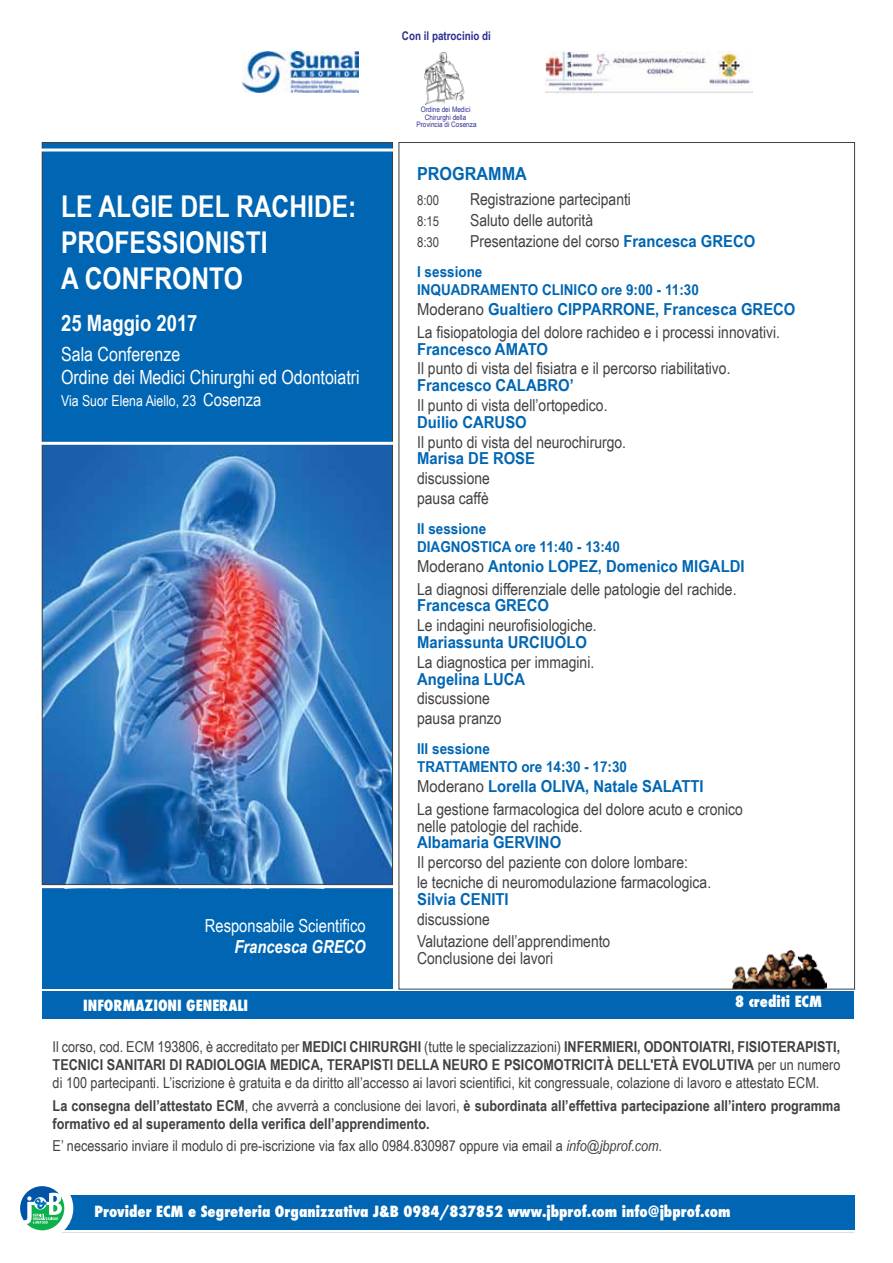
<style>
.page{position:relative;width:893px;height:1263px;background:#fff}
.page>*{position:absolute;margin:0;border:0;box-sizing:border-box;transform-origin:0 0}
.t1{font:700 30px/36px "Arial Narrow";color:#fff}
.t2{font:700 22.5px "Arial Narrow";color:#fff}
.t3{font:19.5px/23.4px "Arial Narrow";color:#fff}
.t4{font:18px "Arial Narrow";color:#fff}
.t5{font:italic 700 18px "Arial Narrow";color:#fff}
.t6{font:700 18px "Arial Narrow";color:#0066b3;scale:1.1 1}
.t7{font:16.5px/19.8px "Arial Narrow";color:#414042}
.t8{font:16.5px/22.8px "Arial Narrow";color:#414042;scale:1.1 1}
.t9{font:700 16.5px "Arial Narrow";color:#0066b3;scale:1.1 1}
.t10{font:15px/18px "Arial Narrow";color:#414042;text-align:justify}
.t11{font:700 15px/18px "Arial Narrow";color:#414042}
.t12{font:700 15px/18px "Arial Narrow";color:#0066b3;scale:1.1 1}
.t13{font:800 condensed 15px "Futura";color:#fff}
.t14{font:15px "Arial Narrow";color:#fff}
.t15{font:13.5px "Arial Narrow";color:#414042}
.t16{font:700 12px "Arial Narrow";color:#2e3092}
.t17{font:7.5px/7.5px "Arial Narrow";color:#2e3092;text-align:center;scale:1.04 1}
.s1{font-size:18px}
.s2{font-weight:700;color:#0066b3}
.s3{font-weight:700}
.s4{font-weight:400}
.s5{font-style:italic}
</style>
<div class="page">
<div style="left:38px;top:1195px;width:817px;height:35px;background:#0066b3"></div>
<div style="left:11px;top:1177px;width:62px;height:62px;border:18px solid #fff;border-radius:50%"></div>
<svg style="left:20px;top:1186px;width:44px;height:44px"></svg>
<div style="left:42px;top:992px;width:812px;height:27px;background:#0066b3"></div>
<img style="left:732px;top:950px;width:94px;height:37px">
<div style="left:42px;top:142px;width:351px;height:847px;background:#0066b3"></div>
<img style="left:43px;top:445px;width:349px;height:440px">
<img style="left:243px;top:51px;width:116px;height:42px">
<img style="left:545px;top:52px;width:208px;height:42px">
<img style="left:425px;top:52px;width:40px;height:52px">
<hr style="left:39px;top:885px;width:363px;height:3px;background:#fff">
<hr style="left:40px;top:442px;width:355px;height:3px;background:#fff">
<hr style="left:40px;top:149px;width:355px;height:3px;background:#fff">
<p class="t16" style="left:402px;top:27px;width:91px">Con il patrocinio di</p>
<h1 class="t1" style="left:61px;top:187px;width:297px">LE ALGIE DEL RACHIDE:<br>PROFESSIONISTI<br>A CONFRONTO</h1>
<h2 class="t2" style="left:61px;top:306px;width:138px">25 Maggio 2017</h2>
<p class="t3" style="left:61px;top:341px;width:300px">Sala Conferenze<br>Ordine dei Medici Chirurghi ed Odontoiatri</p>
<p class="t14" style="left:61px;top:389px;width:202px">Via Suor Elena Aiello, 23 <span class="s1">Cosenza</span></p>
<p class="t4" style="left:205px;top:912px;width:162px">Responsabile Scientifico</p>
<p class="t5" style="left:234px;top:933px;width:133px">Francesca GRECO</p>
<p class="t17" style="left:416px;top:106px;width:59px">Ordine dei Medici<br>Chirurghi della<br>Provincia di Cosenza</p>
<p class="t6" style="left:417px;top:160px;width:101px">PROGRAMMA</p>
<p class="t15" style="left:417px;top:190px;width:24px">8:00</p>
<p class="t7" style="left:470px;top:188px;width:162px">Registrazione partecipanti</p>
<p class="t15" style="left:417px;top:211px;width:24px">8:15</p>
<p class="t7" style="left:470px;top:210px;width:125px">Saluto delle autorità</p>
<p class="t15" style="left:417px;top:232px;width:24px">8:30</p>
<p class="t7" style="left:470px;top:231px;width:287px">Presentazione del corso <span class="s2">Francesca GRECO</span></p>
<p class="t12" style="left:417px;top:262px;width:258px">I sessione<br>INQUADRAMENTO CLINICO ore 9:00 - 11:30</p>
<p class="t8" style="left:417px;top:297px;width:345px">Moderano <span class="s2">Gualtiero CIPPARRONE, Francesca GRECO<br></span>La fisiopatologia del dolore rachideo e i processi innovativi.</p>
<p class="t9" style="left:417px;top:336px;width:120px">Francesco AMATO</p>
<p class="t7" style="left:417px;top:358px;width:315px">Il punto di vista del fisiatra e il percorso riabilitativo.</p>
<p class="t9" style="left:417px;top:373px;width:144px">Francesco CALABRO’</p>
<p class="t7" style="left:417px;top:395px;width:192px">Il punto di vista dell’ortopedico.</p>
<p class="t9" style="left:417px;top:409px;width:101px">Duilio CARUSO</p>
<p class="t7" style="left:417px;top:431px;width:210px">Il punto di vista del neurochirurgo.</p>
<p class="t9" style="left:417px;top:446px;width:109px">Marisa DE ROSE</p>
<p class="t7" style="left:417px;top:468px;width:74px">discussione pausa caffè</p>
<p class="t12" style="left:417px;top:519px;width:186px">II sessione<br>DIAGNOSTICA ore 11:40 - 13:40</p>
<p class="t8" style="left:417px;top:554px;width:299px">Moderano <span class="s2">Antonio LOPEZ, Domenico MIGALDI<br></span>La diagnosi differenziale delle patologie del rachide.</p>
<p class="t9" style="left:417px;top:593px;width:121px">Francesca GRECO</p>
<p class="t7" style="left:417px;top:615px;width:181px">Le indagini neurofisiologiche.</p>
<p class="t9" style="left:417px;top:630px;width:156px">Mariassunta URCIUOLO</p>
<p class="t7" style="left:417px;top:651px;width:179px">La diagnostica per immagini.</p>
<p class="t9" style="left:417px;top:666px;width:100px">Angelina LUCA</p>
<p class="t7" style="left:417px;top:688px;width:86px">discussione pausa pranzo</p>
<p class="t12" style="left:417px;top:739px;width:192px">III sessione<br>TRATTAMENTO ore 14:30 - 17:30</p>
<p class="t8" style="left:417px;top:774px;width:298px">Moderano <span class="s2">Lorella OLIVA, Natale SALATTI<br></span>La gestione farmacologica del dolore acuto e cronico</p>
<p class="t7" style="left:417px;top:815px;width:167px">nelle patologie del rachide.</p>
<p class="t9" style="left:417px;top:830px;width:132px">Albamaria GERVINO</p>
<p class="t7" style="left:417px;top:852px;width:296px">Il percorso del paziente con dolore lombare:<br>le tecniche di neuromodulazione farmacologica.</p>
<p class="t9" style="left:417px;top:886px;width:85px">Silvia CENITI</p>
<p class="t7" style="left:417px;top:907px;width:195px;line-height:22.8px">discussione<br>Valutazione dell’apprendimento</p>
<p class="t7" style="left:417px;top:948px;width:138px">Conclusione dei lavori</p>
<p class="t13" style="left:83px;top:995px;width:167px">INFORMAZIONI GENERALI</p>
<p class="t13" style="left:735px;top:991px;width:88px">8 crediti ECM</p>
<p class="t10" style="left:53px;top:1037px;width:789px">Il corso, cod. ECM 193806, è accreditato per <span class="s3">MEDICI CHIRURGHI</span> (tutte le specializzazioni) <span class="s3">INFERMIERI, ODONTOIATRI, FISIOTERAPISTI, TECNICI SANITARI DI RADIOLOGIA MEDICA, TERAPISTI DELLA NEURO E PSICOMOTRICITÀ DELL'ETÀ EVOLUTIVA</span> per un numero di 100 partecipanti. L’iscrizione è gratuita e da diritto all’accesso ai lavori scientifici, kit congressuale, colazione di lavoro e attestato ECM.</p>
<p class="t11" style="left:53px;top:1095px;width:789px">La consegna dell’attestato ECM<span class="s4">, che avverrà a conclusione dei lavori,</span> è subordinata all’effettiva partecipazione all’intero programma formativo ed al superamento della verifica dell’apprendimento.</p>
<p class="t10" style="left:53px;top:1136px;width:611px">E’ necessario inviare il modulo di pre-iscrizione via fax allo 0984.830987 oppure via email a <span class="s5">info@jbprof.com.</span></p>
<p class="t13" style="left:95px;top:1201px;width:637px">Provider ECM e Segreteria Organizzativa J&amp;B 0984/837852 www.jbprof.com info@jbprof.com</p>
</div>
